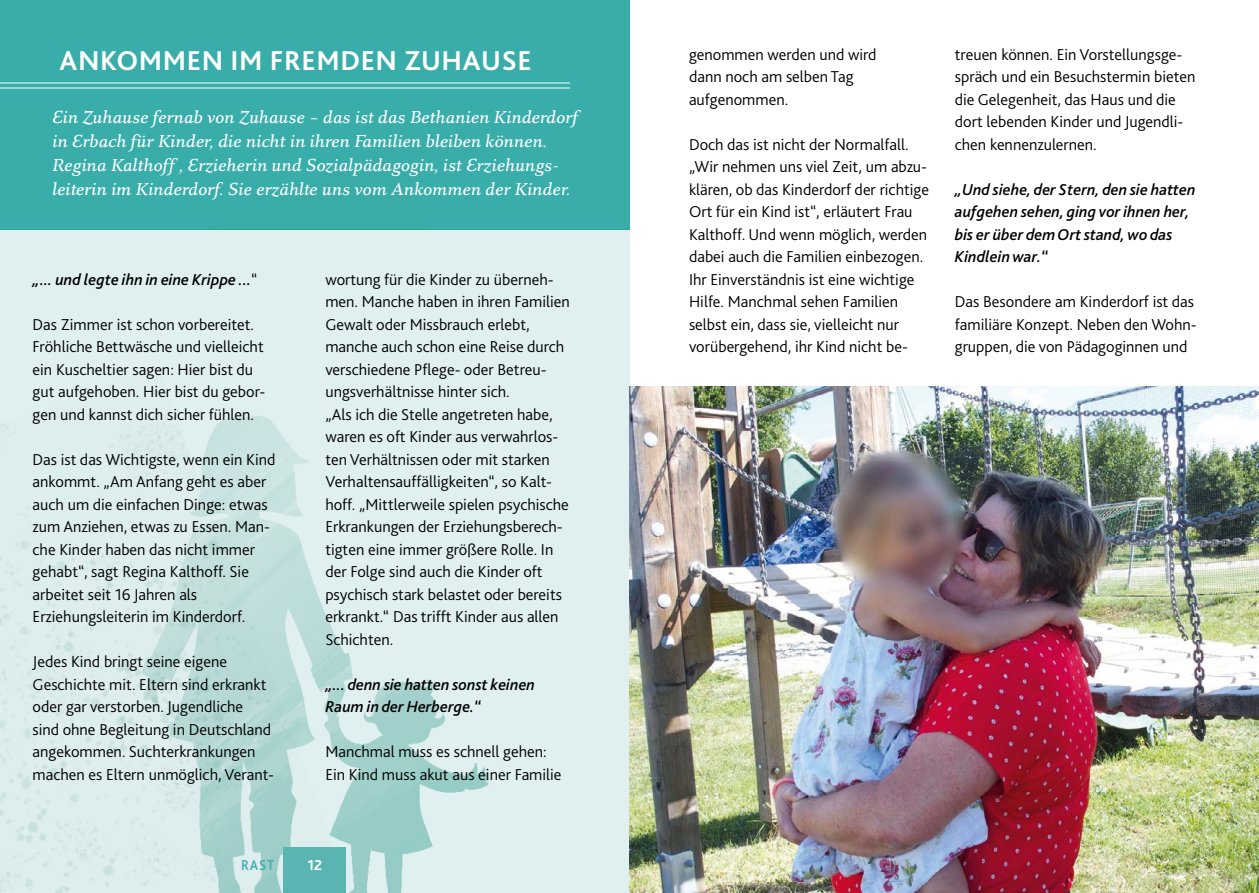
<style>
.page{position:relative;width:1259px;height:893px;background:#fff}
.page>*{position:absolute;margin:0;border:0;box-sizing:border-box;transform-origin:0 0}
.t1{font:700 28.5px "Bliss 2";letter-spacing:.02em;color:#fff}
.t2{font:italic 500 18px/24px "Eplica";letter-spacing:-.01em;color:#fff}
.t3{font:300 16.5px/22.5px "Bliss 2";color:#000}
.t4{font:italic 500 16.5px/22.5px "Bliss 2";color:#000}
.t5{font:500 15px "Bliss 2";color:#39adaa;scale:.92 1}
.t6{font:700 15px "Bliss 2";color:#fff}
.s1{font-weight:300;font-style:normal}
</style>
<div class="page">
<div style="left:0;top:230px;width:629px;height:663px;background:#e0efef"></div>
<img style="left:346px;top:653px;width:143px;height:240px">
<img style="left:0;top:416px;width:346px;height:477px">
<div style="left:0;top:0;width:629px;height:230px;background:#39adaa"></div>
<div style="left:283px;top:847px;width:63px;height:46px;background:#5ab5b2"></div>
<hr style="left:0;top:82px;width:570px;height:2px;background:#fff">
<hr style="left:0;top:87px;width:570px;height:2px;background:#fff">
<img style="left:629px;top:387px;width:630px;height:506px">
<h1 class="t1" style="left:60px;top:43px;width:474px">ANKOMMEN IM FREMDEN ZUHAUSE</h1>
<p class="t2" style="left:52px;top:105px;width:528px">Ein Zuhause fernab von Zuhause – das ist das Bethanien Kinderdorf in Erbach für Kinder, die nicht in ihren Familien bleiben können.<br>Regina Kalthoff , Erzieherin und Sozialpädagogin, ist Erziehungs&shy;leiterin im Kinderdorf. Sie erzählte uns vom Ankommen der Kinder.</p>
<p class="t4" style="left:33px;top:267px;width:226px">„... und legte ihn in eine Krippe ...<span class="s1">“</span></p>
<p class="t3" style="left:33px;top:312px;width:234px">Das Zimmer ist schon vorbereitet.<br>Fröhliche Bettwäsche und vielleicht ein Kuscheltier sagen: Hier bist du gut aufgehoben. Hier bist du gebor&shy;gen und kannst dich sicher fühlen.</p>
<p class="t3" style="left:33px;top:447px;width:244px">Das ist das Wichtigste, wenn ein Kind ankommt. „Am Anfang geht es aber auch um die einfachen Dinge: etwas zum Anziehen, etwas zu Essen. Man&shy;che Kinder haben das nicht immer gehabt“, sagt Regina Kalthoff. Sie arbeitet seit 16 Jahren als Erziehungsleiterin im Kinderdorf.</p>
<p class="t3" style="left:33px;top:650px;width:243px">Jedes Kind bringt seine eigene Geschichte mit. Eltern sind erkrankt oder gar verstorben. Jugendliche<br>sind ohne Begleitung in Deutschland angekommen. Suchterkrankungen machen es Eltern unmöglich, Verant-</p>
<p class="t5" style="left:241px;top:855px;width:38px">RAST</p>
<p class="t3" style="left:325px;top:267px;width:246px">wortung für die Kinder zu überneh&shy;men. Manche haben in ihren Familien Gewalt oder Missbrauch erlebt, manche auch schon eine Reise durch verschiedene Pflege- oder Betreu&shy;ungsverhältnisse hinter sich.<br>„Als ich die Stelle angetreten habe, waren es oft Kinder aus verwahrlos&shy;ten Verhältnissen oder mit starken Verhaltensauffälligkeiten“, so Kalt&shy;hoff. „Mittlerweile spielen psychische Erkrankungen der Erziehungsberech&shy;tigten eine immer größere Rolle. In der Folge sind auch die Kinder oft psychisch stark belastet oder bereits erkrankt.“ Das trifft Kinder aus allen Schichten.</p>
<p class="t4" style="left:325px;top:673px;width:211px">„... denn sie hatten sonst keinen<br>Raum in der Herberge.“</p>
<p class="t3" style="left:325px;top:740px;width:238px">Manchmal muss es schnell gehen:<br>Ein Kind muss akut aus einer Familie</p>
<p class="t6" style="left:307px;top:855px;width:16px">12</p>
<p class="t3" style="left:689px;top:43px;width:189px">genommen werden und wird dann noch am selben Tag aufgenommen.</p>
<p class="t3" style="left:689px;top:133px;width:241px">Doch das ist nicht der Normalfall. „Wir nehmen uns viel Zeit, um abzu&shy;klären, ob das Kinderdorf der richtige Ort für ein Kind ist“, erläutert Frau Kalthoff. Und wenn möglich, werden dabei auch die Familien einbezogen.<br>Ihr Einverständnis ist eine wichtige Hilfe. Manchmal sehen Familien selbst ein, dass sie, vielleicht nur vorübergehend, ihr Kind nicht be-</p>
<p class="t3" style="left:955px;top:43px;width:242px">treuen können. Ein Vorstellungsge&shy;spräch und ein Besuchstermin bieten die Gelegenheit, das Haus und die dort lebenden Kinder und Jugendli&shy;chen kennenzulernen.</p>
<p class="t4" style="left:955px;top:178px;width:242px">„Und siehe, der Stern, den sie hatten aufgehen sehen, ging vor ihnen her, bis er über dem Ort stand, wo das<br>Kindlein war.“</p>
<p class="t3" style="left:955px;top:290px;width:243px">Das Besondere am Kinderdorf ist das familiäre Konzept. Neben den Wohn&shy;gruppen, die von Pädagoginnen und</p>
</div>
